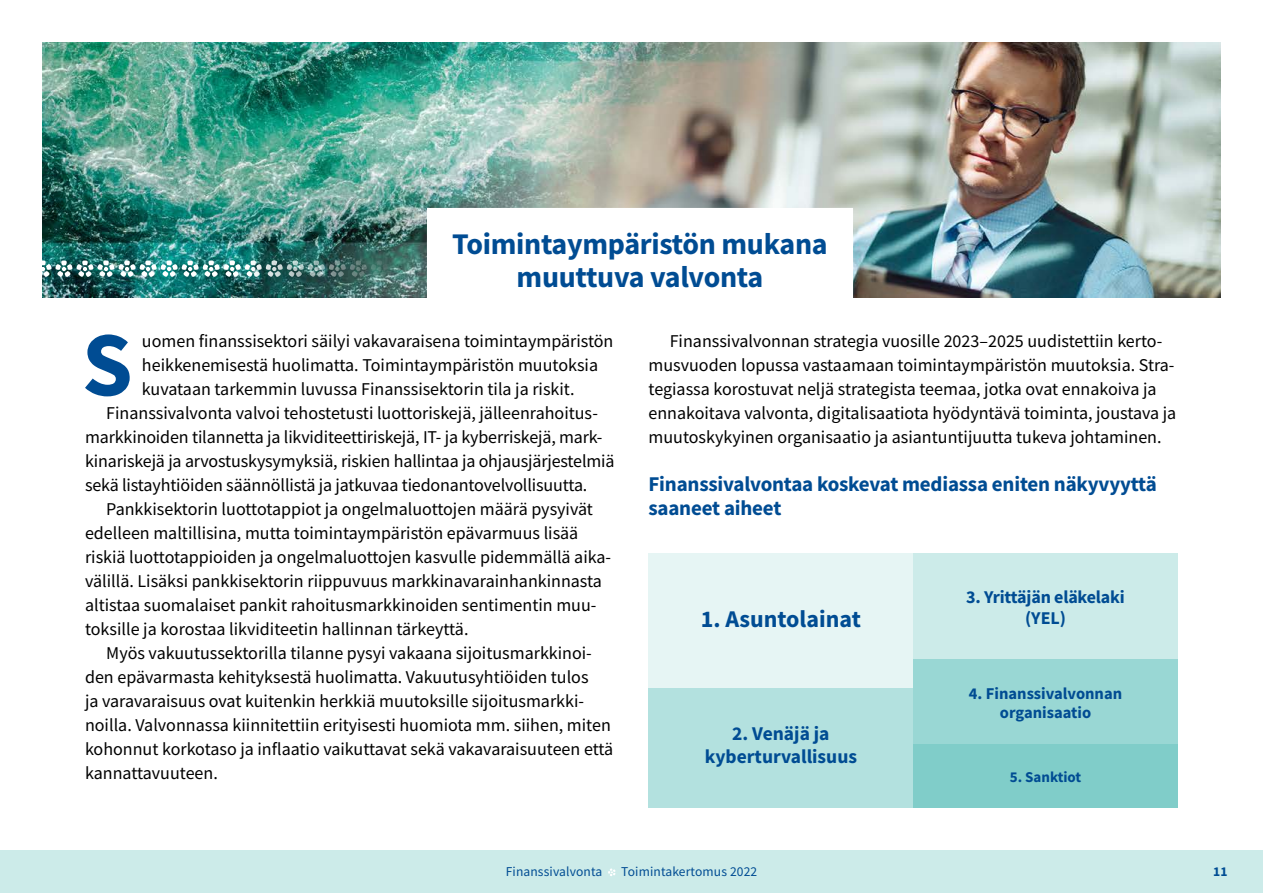
<style>
.page{position:relative;width:1263px;height:893px;background:#fff}
.page>*{position:absolute;margin:0;border:0;box-sizing:border-box;transform-origin:0 0}
.LEIPIS_1_kpl_ANG{font:700 91.65px "Source Sans Pro";color:#004c93}
.H2_OTSIKKO_20_pt{font:700 30px/33px "Source Sans Pro";letter-spacing:-.01em;color:#004c93;text-align:center}
.H3_OTSIKKO_14_pt{font:700 24px "Source Sans Pro";color:#004c93}
.H3_OTSIKKO_14_pt-2{font:700 21px/24px "Source Sans Pro";letter-spacing:-.01em;color:#004c93}
.H3_OTSIKKO_14_pt-3{font:700 19.5px/22.5px "Source Sans Pro";color:#004c93;text-align:center}
.LEIPIS{font:18px/24px "Source Sans Pro";color:#000}
.LEIPIS_1_kpl_ANG-2{font:18px/24px "Source Sans Pro";color:#000}
.H3_OTSIKKO_14_pt-4{font:700 18px/21px "Source Sans Pro";letter-spacing:-.01em;color:#004c93;text-align:center}
.H3_OTSIKKO_14_pt-5{font:700 16.5px/19.5px "Source Sans Pro";color:#004c93;text-align:center}
.NOSTO{font:700 15px "Source Sans Pro";color:#004c93}
.t1{font:13.5px "Source Sans Pro";letter-spacing:.01em;color:#004c93}
.t2{font:700 13.5px "Source Sans Pro";color:#004c93}
</style>
<div class="page">
<div style="left:0;top:850px;width:1263px;height:43px;background:#ccebe9"></div>
<img style="left:43px;top:43px;width:1177px;height:255px">
<img style="left:43px;top:260px;width:384px;height:17px">
<div style="left:427px;top:208px;width:425px;height:107px;background:#fff"></div>
<div style="left:648px;top:553px;width:265px;height:135px;background:#e6f5f4"></div>
<div style="left:913px;top:553px;width:265px;height:106px;background:#ccebe9"></div>
<div style="left:648px;top:688px;width:265px;height:119px;background:#b3e1df"></div>
<div style="left:913px;top:659px;width:265px;height:86px;background:#99d7d4"></div>
<div style="left:913px;top:744px;width:265px;height:64px;background:#80cdc9"></div>
<svg style="left:608px;top:868px;width:7px;height:8px"></svg>
<h2 class="H2_OTSIKKO_20_pt" style="left:452px;top:227px;width:377px">Toimintaympäristön mukana muuttuva valvonta</h2>
<p class="LEIPIS_1_kpl_ANG" style="left:82px;top:303px;width:52px">S</p>
<p class="LEIPIS_1_kpl_ANG-2" style="left:142px;top:329px;width:473px">uomen finanssisektori säilyi vakavaraisena toimintaympäristön heikkenemisestä huolimatta. Toimintaympäristön muutoksia kuvataan tarkemmin luvussa Finanssisektorin tila ja riskit.</p>
<p class="LEIPIS" style="left:85px;top:401px;width:531px;text-indent:21px">Finanssivalvonta valvoi tehostetusti luottoriskejä, jälleenrahoitus&shy;markkinoiden tilannetta ja likviditeettiriskejä, IT- ja kyberriskejä, mark&shy;kinariskejä ja arvostuskysymyksiä, riskien hallintaa ja ohjausjärjestelmiä sekä listayhtiöiden säännöllistä ja jatkuvaa tiedonantovelvollisuutta.</p>
<p class="LEIPIS" style="left:85px;top:497px;width:528px;text-indent:21px">Pankkisektorin luottotappiot ja ongelmaluottojen määrä pysyivät edelleen maltillisina, mutta toimintaympäristön epävarmuus lisää riskiä luottotappioiden ja ongelmaluottojen kasvulle pidemmällä aika&shy;välillä. Lisäksi pankkisektorin riippuvuus markkinavarainhankinnasta altistaa suomalaiset pankit rahoitusmarkkinoiden sentimentin muu&shy;toksille ja korostaa likviditeetin hallinnan tärkeyttä.</p>
<p class="LEIPIS" style="left:85px;top:641px;width:530px;text-indent:21px">Myös vakuutussektorilla tilanne pysyi vakaana sijoitusmarkkinoi&shy;den epävarmasta kehityksestä huolimatta. Vakuutusyhtiöiden tulos<br>ja varavaraisuus ovat kuitenkin herkkiä muutoksille sijoitusmarkki&shy;noilla. Valvonnassa kiinnitettiin erityisesti huomiota mm. siihen, miten kohonnut korkotaso ja inflaatio vaikuttavat sekä vakavaraisuuteen että kannattavuuteen.</p>
<p class="LEIPIS" style="left:648px;top:329px;width:529px;text-indent:21px">Finanssivalvonnan strategia vuosille 2023–2025 uudistettiin kerto&shy;musvuoden lopussa vastaamaan toimintaympäristön muutoksia. Stra&shy;tegiassa korostuvat neljä strategista teemaa, jotka ovat ennakoiva ja ennakoitava valvonta, digitalisaatiota hyödyntävä toiminta, joustava ja muutoskykyinen organisaatio ja asiantuntijuutta tukeva johtaminen.</p>
<h3 class="H3_OTSIKKO_14_pt-2" style="left:648px;top:472px;width:510px">Finanssivalvontaa koskevat mediassa eniten näkyvyyttä saaneet aiheet</h3>
<h3 class="H3_OTSIKKO_14_pt" style="left:701px;top:603px;width:162px">1. Asuntolainat</h3>
<h3 class="H3_OTSIKKO_14_pt-3" style="left:705px;top:722px;width:154px">2. Venäjä ja kyberturvallisuus</h3>
<h3 class="H3_OTSIKKO_14_pt-4" style="left:966px;top:586px;width:160px">3. Yrittäjän eläkelaki (YEL)</h3>
<h3 class="H3_OTSIKKO_14_pt-5" style="left:969px;top:683px;width:155px">4. Finanssivalvonnan organisaatio</h3>
<p class="NOSTO" style="left:1010px;top:766px;width:73px">5. Sanktiot</p>
<p class="t1" style="left:506px;top:863px;width:98px">Finanssivalvonta</p>
<p class="t1" style="left:621px;top:863px;width:137px">Toimintakertomus 2022</p>
<p class="t2" style="left:1213px;top:862px;width:16px">11</p>
</div>
